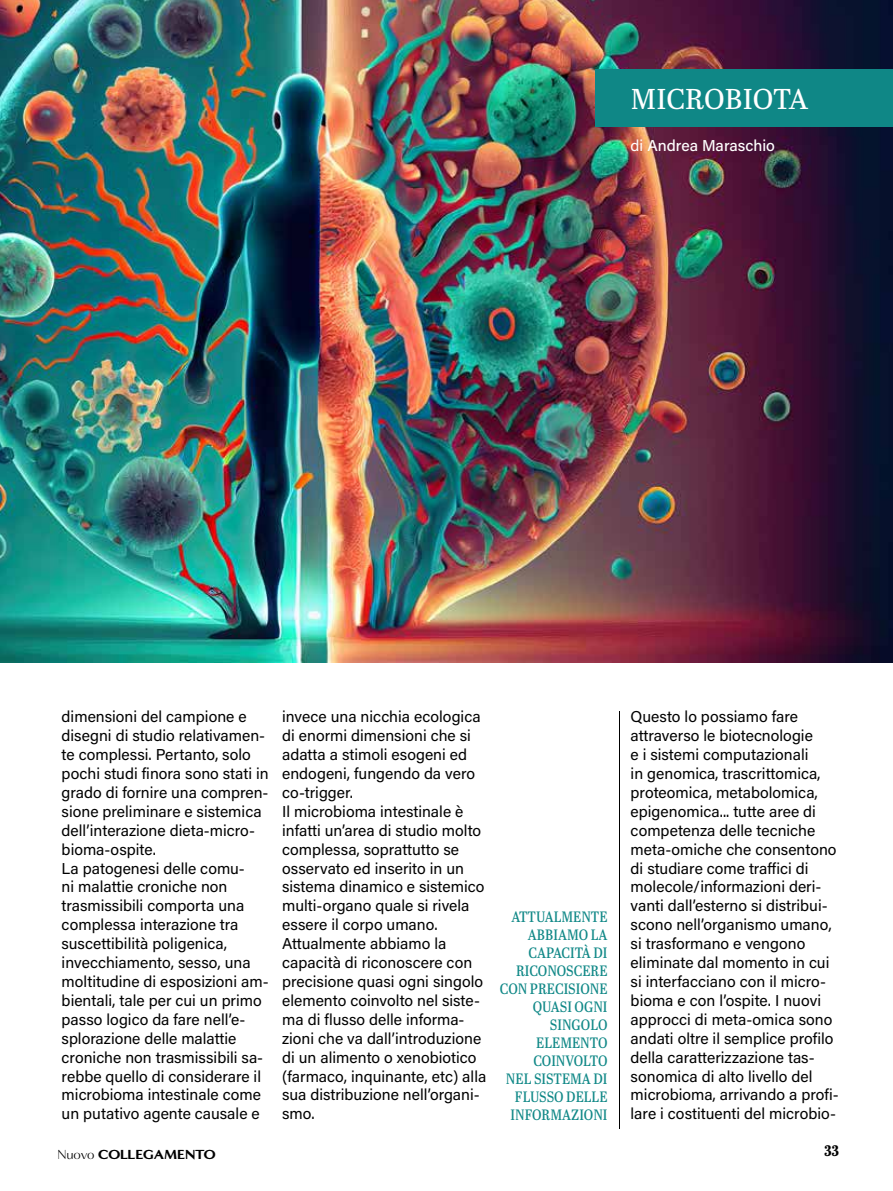
<style>
.page{position:relative;width:893px;height:1191px;background:#fff}
.page>*{position:absolute;margin:0;border:0;box-sizing:border-box;transform-origin:0 0}
.t1{font:28.65px "Abril Text";color:#fff}
.t2{font:15.75px/18.9px "Acumin Variable Concept";color:#000}
.t3{font:15.75px "Acumin Variable Concept";color:#fff}
.t4{font:700 15.15px "Abril Titling Cnd";color:#000}
.t5{font:15px/18px "Abril Titling Cnd";color:#108887;text-align:right}
.t6{font:900 13.5px "Minerva Modern";letter-spacing:-.015em;color:#000}
.s1{font-weight:400}
</style>
<div class="page">
<img style="left:0;top:0;width:893px;height:663px">
<div style="left:595px;top:69px;width:298px;height:58px;background:#0f8786"></div>
<hr style="left:619px;top:710px;width:1px;height:418px;background:#000">
<h1 class="t1" style="left:631px;top:78px;width:179px">MICROBIOTA</h1>
<p class="t3" style="left:631px;top:135px;width:146px">di Andrea Maraschio</p>
<p class="t2" style="left:62px;top:706px;width:209px">dimensioni del campione e disegni di studio relativamen&shy;te complessi. Pertanto, solo pochi studi finora sono stati in grado di fornire una compren&shy;sione preliminare e sistemica dell’interazione dieta-micro&shy;bioma-ospite.<br>La patogenesi delle comu-<br>ni malattie croniche non trasmissibili comporta una complessa interazione tra suscettibilità poligenica, invecchiamento, sesso, una moltitudine di esposizioni am&shy;bientali, tale per cui un primo passo logico da fare nell’e&shy;splorazione delle malattie croniche non trasmissibili sa&shy;rebbe quello di considerare il microbioma intestinale come un putativo agente causale e</p>
<p class="t2" style="left:282px;top:706px;width:206px">invece una nicchia ecologica di enormi dimensioni che si adatta a stimoli esogeni ed endogeni, fungendo da vero co-trigger.<br>Il microbioma intestinale è infatti un’area di studio molto complessa, soprattutto se osservato ed inserito in un sistema dinamico e sistemico multi-organo quale si rivela essere il corpo umano.<br>Attualmente abbiamo la capacità di riconoscere con precisione quasi ogni singolo elemento coinvolto nel siste&shy;ma di flusso delle informa&shy;zioni che va dall’introduzione di un alimento o xenobiotico (farmaco, inquinante, etc) alla sua distribuzione nell’organi&shy;smo.</p>
<p class="t5" style="left:500px;top:906px;width:109px">ATTUALMENTE<br>ABBIAMO LA<br>CAPACITÀ DI<br>RICONOSCERE<br>CON PRECISIONE<br>QUASI OGNI<br>SINGOLO<br>ELEMENTO<br>COINVOLTO<br>NEL SISTEMA DI<br>FLUSSO DELLE<br>INFORMAZIONI</p>
<p class="t2" style="left:631px;top:706px;width:210px">Questo lo possiamo fare attraverso le biotecnologie<br>e i sistemi computazionali<br>in genomica, trascrittomica, proteomica, metabolomica, epigenomica... tutte aree di competenza delle tecniche meta-omiche che consentono di studiare come traffici di molecole/informazioni deri&shy;vanti dall’esterno si distribui&shy;scono nell’organismo umano, si trasformano e vengono eliminate dal momento in cui si interfacciano con il micro&shy;bioma e con l’ospite. I nuovi approcci di meta-omica sono andati oltre il semplice profilo della caratterizzazione tas&shy;sonomica di alto livello del microbioma, arrivando a profi&shy;lare i costituenti del microbio-</p>
<p class="t6" style="left:57px;top:1146px;width:160px"><span class="s1">Nuovo</span> COLLEGAMENTO</p>
<p class="t4" style="left:824px;top:1139px;width:16px">33</p>
</div>
